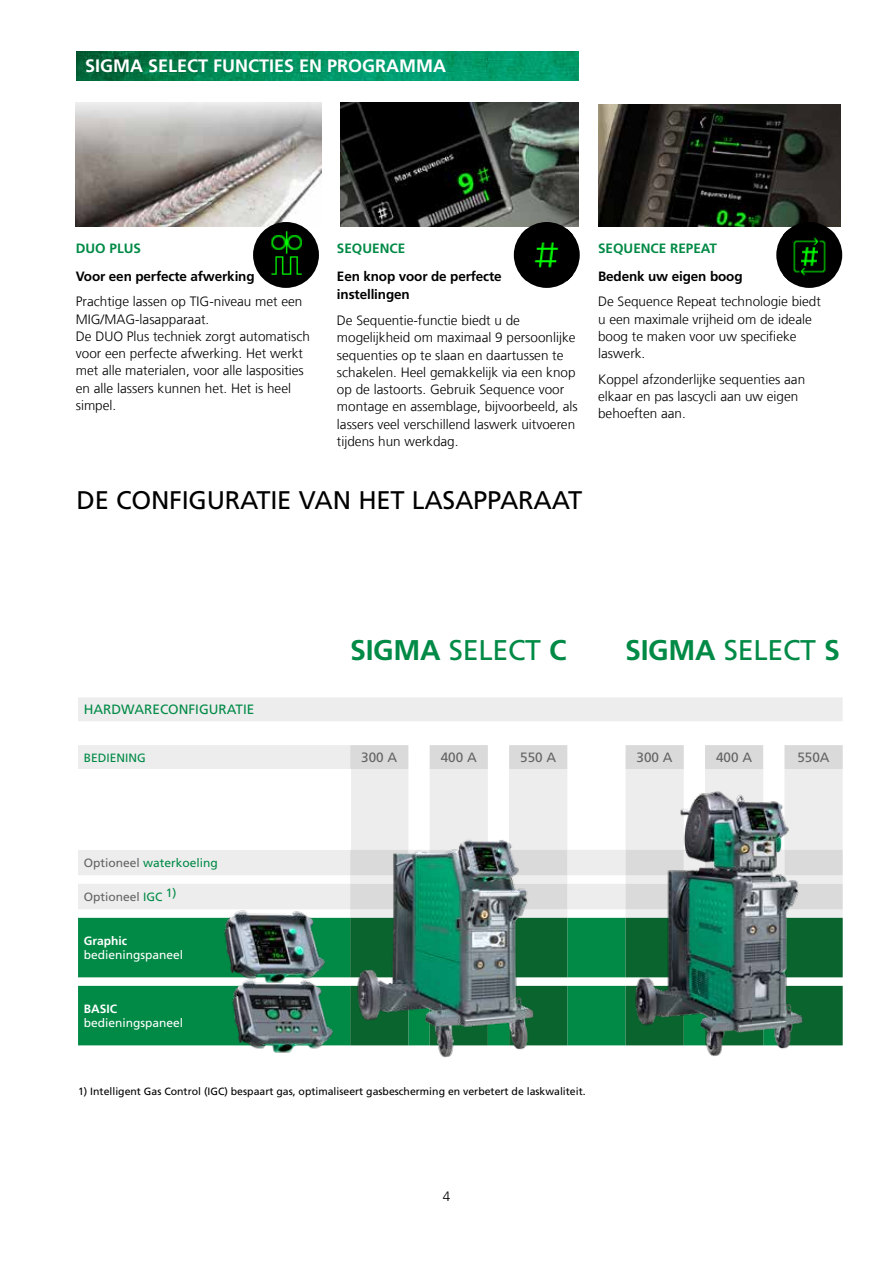
<style>
.page{position:relative;width:893px;height:1263px;background:#fff}
.page>*{position:absolute;margin:0;border:0;box-sizing:border-box;transform-origin:0 0}
.t1{font:700 28.5px "Frutiger LT Pro";letter-spacing:-.01em;color:#008a46}
.t2{font:25.5px "Frutiger LT Pro";letter-spacing:-.01em;color:#000}
.t3{font:700 18px "Frutiger LT Pro";color:#fff}
.t4{font:300 13.5px/17.2px "Frutiger LT Com";color:#000}
.t5{font:700 13.5px/18.8px "Frutiger LT Pro";letter-spacing:-.01em;color:#000}
.t6{font:700 13.5px "Frutiger LT Pro";color:#008a46}
.t7{font:13.5px "Frutiger LT Pro";color:#646363}
.t8{font:13.5px "Frutiger LT Pro";color:#008a46}
.t9{font:12px "Frutiger LT Pro";color:#fff}
.t10{font:12px "Frutiger LT Pro";color:#008a46}
.t11{font:12px "Frutiger LT Pro";color:#646363}
.t12{font:700 12px "Frutiger LT Pro";color:#fff}
.t13{font:10.5px "Frutiger LT Pro";color:#000}
.s1{font-weight:400}
.s2{color:#646363}
.s3{color:#008a46}
</style>
<div class="page">
<img style="left:77px;top:51px;width:502px;height:30px">
<svg style="left:78px;top:697px;width:765px;height:221px;fill:#ededed"></svg>
<svg style="left:350px;top:745px;width:493px;height:164px"></svg>
<div style="left:78px;top:769px;width:272px;height:81px;background:#fff"></div>
<svg style="left:78px;top:918px;width:272px;height:127px;fill:#008a46"></svg>
<svg style="left:350px;top:918px;width:493px;height:127px;fill:#09642e"></svg>
<img style="left:631px;top:787px;width:176px;height:270px">
<img style="left:354px;top:788px;width:184px;height:270px">
<img style="left:224px;top:973px;width:113px;height:80px">
<img style="left:216px;top:903px;width:113px;height:84px">
<img style="left:76px;top:103px;width:245px;height:123px">
<img style="left:253px;top:222px;width:66px;height:66px;border-radius:33px">
<img style="left:341px;top:102px;width:238px;height:124px">
<img style="left:598px;top:104px;width:243px;height:122px">
<div style="left:776px;top:222px;width:66px;height:66px;background:#000;border-radius:50%"></div>
<img style="left:783px;top:231px;width:52px;height:51px">
<div style="left:514px;top:222px;width:66px;height:66px;background:#000;border-radius:50%"></div>
<img style="left:521px;top:229px;width:52px;height:52px">
<h3 class="t3" style="left:85px;top:55px;width:363px">SIGMA SELECT FUNCTIES EN PROGRAMMA</h3>
<p class="t6" style="left:76px;top:241px;width:67px">DUO PLUS</p>
<p class="t5" style="left:76px;top:267px;width:180px">Voor een perfecte afwerking</p>
<p class="t4" style="left:76px;top:293px;width:236px">Prachtige lassen op TIG-niveau met een<br>MIG/MAG-lasapparaat.<br>De DUO Plus techniek zorgt automatisch voor een perfecte afwerking. Het werkt met alle materialen, voor alle lasposities en alle lassers kunnen het. Het is heel simpel.</p>
<p class="t6" style="left:337px;top:241px;width:70px">SEQUENCE</p>
<p class="t5" style="left:337px;top:267px;width:166px">Een knop voor de perfecte instellingen</p>
<p class="t4" style="left:337px;top:312px;width:242px">De Sequentie-functie biedt u de mogelijkheid om maximaal 9 persoonlijke sequenties op te slaan en daartussen te schakelen. Heel gemakkelijk via een knop op de lastoorts. Gebruik Sequence voor montage en assemblage, bijvoorbeeld, als lassers veel verschillend laswerk uitvoeren tijdens hun werkdag.</p>
<p class="t6" style="left:598px;top:241px;width:120px">SEQUENCE REPEAT</p>
<p class="t5" style="left:598px;top:267px;width:146px">Bedenk uw eigen boog</p>
<p class="t4" style="left:598px;top:293px;width:224px">De Sequence Repeat technologie biedt u een maximale vrijheid om de ideale boog te maken voor uw specifieke laswerk.</p>
<p class="t4" style="left:598px;top:371px;width:209px">Koppel afzonderlijke sequenties aan elkaar en pas lascycli aan uw eigen behoeften aan.</p>
<h2 class="t2" style="left:77px;top:485px;width:507px">DE CONFIGURATIE VAN HET LASAPPARAAT</h2>
<h1 class="t1" style="left:350px;top:633px;width:218px">SIGMA <span class="s1">SELECT</span> C</h1>
<h1 class="t1" style="left:625px;top:633px;width:216px">SIGMA <span class="s1">SELECT</span> S</h1>
<p class="t8" style="left:84px;top:702px;width:172px">HARDWARECONFIGURATIE</p>
<p class="t10" style="left:84px;top:750px;width:64px">BEDIENING</p>
<p class="t7" style="left:361px;top:749px;width:38px">300 A</p>
<p class="t7" style="left:441px;top:749px;width:38px">400 A</p>
<p class="t7" style="left:520px;top:749px;width:38px">550 A</p>
<p class="t7" style="left:637px;top:749px;width:38px">300 A</p>
<p class="t7" style="left:716px;top:749px;width:38px">400 A</p>
<p class="t7" style="left:797px;top:749px;width:34px">550A</p>
<p class="t10" style="left:84px;top:856px;width:136px"><span class="s2">Optioneel</span> waterkoeling</p>
<p class="t11" style="left:84px;top:890px;width:94px">Optioneel <span class="s3">IGC </span><sup>1)</sup></p>
<p class="t12" style="left:84px;top:934px;width:45px">Graphic</p>
<p class="t9" style="left:84px;top:948px;width:101px">bedieningspaneel</p>
<p class="t12" style="left:84px;top:1002px;width:35px">BASIC</p>
<p class="t9" style="left:84px;top:1016px;width:101px">bedieningspaneel</p>
<p class="t13" style="left:78px;top:1085px;width:509px">1) Intelligent Gas Control (IGC) bespaart gas, optimaliseert gasbescherming en verbetert de laskwaliteit.</p>
<p class="t4" style="left:443px;top:1187px;width:9px">4</p>
</div>
